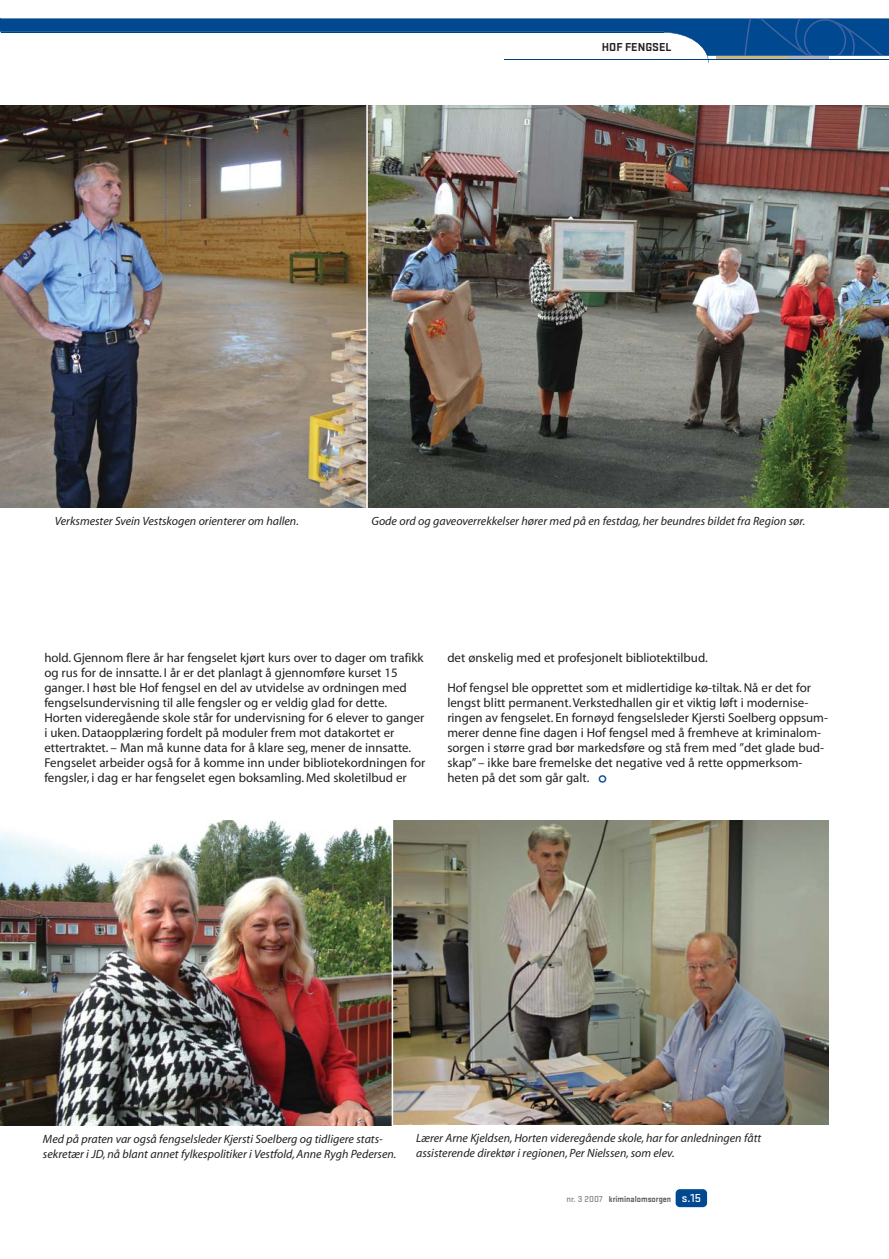
<style>
.page{position:relative;width:889px;height:1259px;background:#fff}
.page>*{position:absolute;margin:0;border:0;box-sizing:border-box;transform-origin:0 0}
.t1{font:12.9px/15px "Myriad";color:#231f20}
.t2{font:italic 12px/15px "Myriad";color:#231f20}
.t3{font:700 12px "Stratum No 2";color:#231f20}
.t4{font:700 9px "Stratum No 2";color:#58595b;scale:.91 1}
.s1{font-family:"Helvetica";font-size:25.5px;color:#00488f}
.s2{font-weight:500;color:#808285}
.s3{font-weight:500;font-size:12px;color:#fff}
</style>
<div class="page">
<div style="left:675px;top:1189px;width:32px;height:18px;background:#00488f;border-radius:4px"></div>
<svg style="left:0;top:18px;width:889px;height:45px"></svg>
<img style="left:393px;top:820px;width:435px;height:305px">
<img style="left:0;top:106px;width:366px;height:402px">
<img style="left:368px;top:106px;width:521px;height:402px">
<img style="left:0;top:820px;width:391px;height:305px">
<p class="t3" style="left:602px;top:42px;width:71px">HOF FENGSEL</p>
<p class="t2" style="left:55px;top:515px;width:246px">Verksmester Svein Vestskogen orienterer om hallen.</p>
<p class="t2" style="left:371px;top:515px;width:435px">Gode ord og gaveoverrekkelser hører med på en festdag, her beundres bildet fra Region sør.</p>
<p class="t1" style="left:44px;top:651px;width:382px">hold. Gjennom flere år har fengselet kjørt kurs over to dager om trafikk og rus for de innsatte. I år er det planlagt å gjennomføre kurset 15 ganger. I høst ble Hof fengsel en del av utvidelse av ordningen med fengselsundervisning til alle fengsler og er veldig glad for dette.<br>Horten videregående skole står for undervisning for 6 elever to ganger i uken. Dataopplæring fordelt på moduler frem mot datakortet er ettertraktet. – Man må kunne data for å klare seg, mener de innsatte.<br>Fengselet arbeider også for å komme inn under bibliotekordningen for fengsler, i dag er har fengselet egen boksamling. Med skoletilbud er</p>
<p class="t1" style="left:447px;top:651px;width:262px">det ønskelig med et profesjonelt bibliotektilbud.</p>
<p class="t1" style="left:447px;top:681px;width:382px">Hof fengsel ble opprettet som et midlertidige kø-tiltak. Nå er det for lengst blitt permanent. Verkstedhallen gir et viktig løft i modernise&shy;ringen av fengselet. En fornøyd fengselsleder Kjersti Soelberg oppsum&shy;merer denne fine dagen i Hof fengsel med å fremheve at kriminalom&shy;sorgen i større grad bør markedsføre og stå frem med ”det glade bud&shy;skap” – ikke bare fremelske det negative ved å rette oppmerksom&shy;heten på det som går galt. <span class="s1">°</span></p>
<p class="t2" style="left:43px;top:1132px;width:355px">Med på praten var også fengselsleder Kjersti Soelberg og tidligere stats&shy;sekretær i JD, nå blant annet fylkespolitiker i Vestfold, Anne Rygh Pedersen.</p>
<p class="t2" style="left:416px;top:1131px;width:347px">Lærer Arne Kjeldsen, Horten videregående skole, har for anledningen fått assisterende direktør i regionen, Per Nielssen, som elev.</p>
<p class="t4" style="left:566px;top:1195px;width:149px"><span class="s2">nr. 3 2007</span> kriminalomsorgen <span class="s3">s.15</span></p>
</div>
